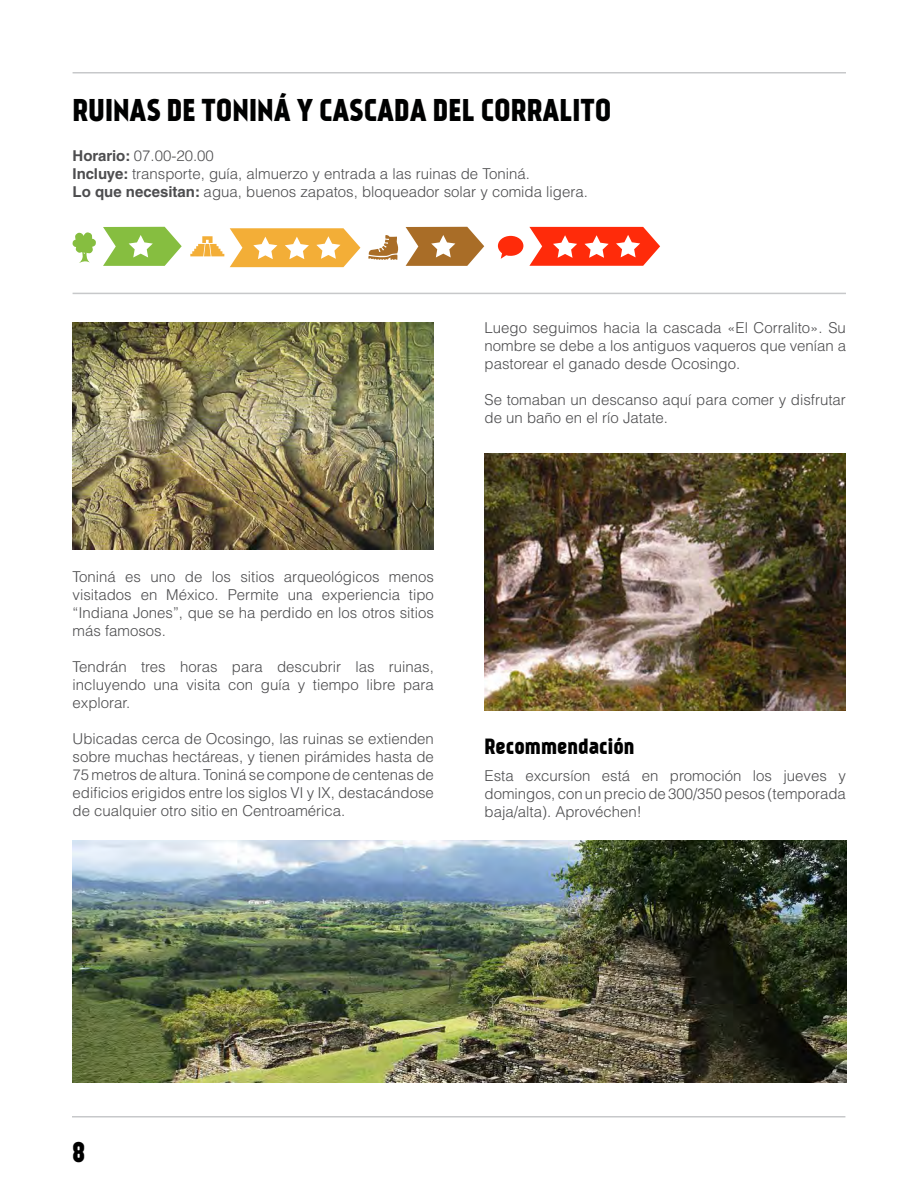
<style>
.page{position:relative;width:918px;height:1188px;background:#fff}
.page>*{position:absolute;margin:0;border:0;box-sizing:border-box;transform-origin:0 0}
.t1{font:30px "Kankin";color:#000101}
.t2{font:27px "Kankin";color:#000}
.t3{font:21px "Kankin";color:#000}
.t4{font:300 15px/18px "Helvetica LT Std";color:#4d4d4f;text-align:justify}
.s1{font-weight:700}
</style>
<div class="page">
<svg style="left:498px;top:236px;width:25px;height:23px"></svg>
<svg style="left:72px;top:232px;width:24px;height:31px"></svg>
<hr style="left:73px;top:72px;width:773px;height:2px;background:#c7c8ca">
<hr style="left:72px;top:1116px;width:773px;height:2px;background:#c7c8ca">
<hr style="left:73px;top:293px;width:773px;height:1px;background:#c7c8ca">
<svg style="left:190px;top:236px;width:34px;height:20px"></svg>
<svg style="left:368px;top:235px;width:31px;height:25px"></svg>
<svg style="left:230px;top:228px;width:130px;height:39px"></svg>
<svg style="left:529px;top:227px;width:131px;height:39px"></svg>
<svg style="left:103px;top:227px;width:79px;height:39px"></svg>
<svg style="left:406px;top:227px;width:78px;height:39px"></svg>
<img style="left:73px;top:841px;width:773px;height:241px">
<img style="left:73px;top:323px;width:361px;height:226px">
<img style="left:485px;top:453px;width:361px;height:258px">
<h1 class="t1" style="left:73px;top:91px;width:540px">RUINAS DE TONINÁ Y CASCADA DEL CORRALITO</h1>
<p class="t4" style="left:73px;top:146px;width:517px;text-align:left"><span class="s1">Horario:</span> 07.00-20.00<br><span class="s1">Incluye:</span> transporte, guía, almuerzo y entrada a las ruinas de Toniná.<br><span class="s1">Lo que necesitan:</span> agua, buenos zapatos, bloqueador solar y comida ligera.</p>
<p class="t4" style="left:485px;top:319px;width:363px">Luego seguimos hacia la cascada «El Corralito». Su nombre se debe a los antiguos vaqueros que venían a pastorear el ganado desde Ocosingo.</p>
<p class="t4" style="left:485px;top:391px;width:363px">Se tomaban un descanso aquí para comer y disfrutar de un baño en el río Jatate.</p>
<p class="t4" style="left:73px;top:568px;width:363px">Toniná es uno de los sitios arqueológicos menos visitados en México. Permite una experiencia tipo “Indiana Jones”, que se ha perdido en los otros sitios más famosos.</p>
<p class="t4" style="left:73px;top:658px;width:363px">Tendrán tres horas para descubrir las ruinas, incluyendo una visita con guía y tiempo libre para explorar.</p>
<p class="t4" style="left:73px;top:730px;width:363px">Ubicadas cerca de Ocosingo, las ruinas se extienden sobre muchas hectáreas, y tienen pirámides hasta de 75 metros de altura. Toniná se compone de centenas de edificios erigidos entre los siglos VI y IX, destacándose de cualquier otro sitio en Centroamérica.</p>
<h3 class="t3" style="left:485px;top:733px;width:151px">Recommendación</h3>
<p class="t4" style="left:485px;top:767px;width:363px">Esta excursíon está en promoción los jueves y domingos, con un precio de 300/350 pesos (temporada baja/alta). Aprovéchen!</p>
<h2 class="t2" style="left:72px;top:1135px;width:15px">8</h2>
</div>
